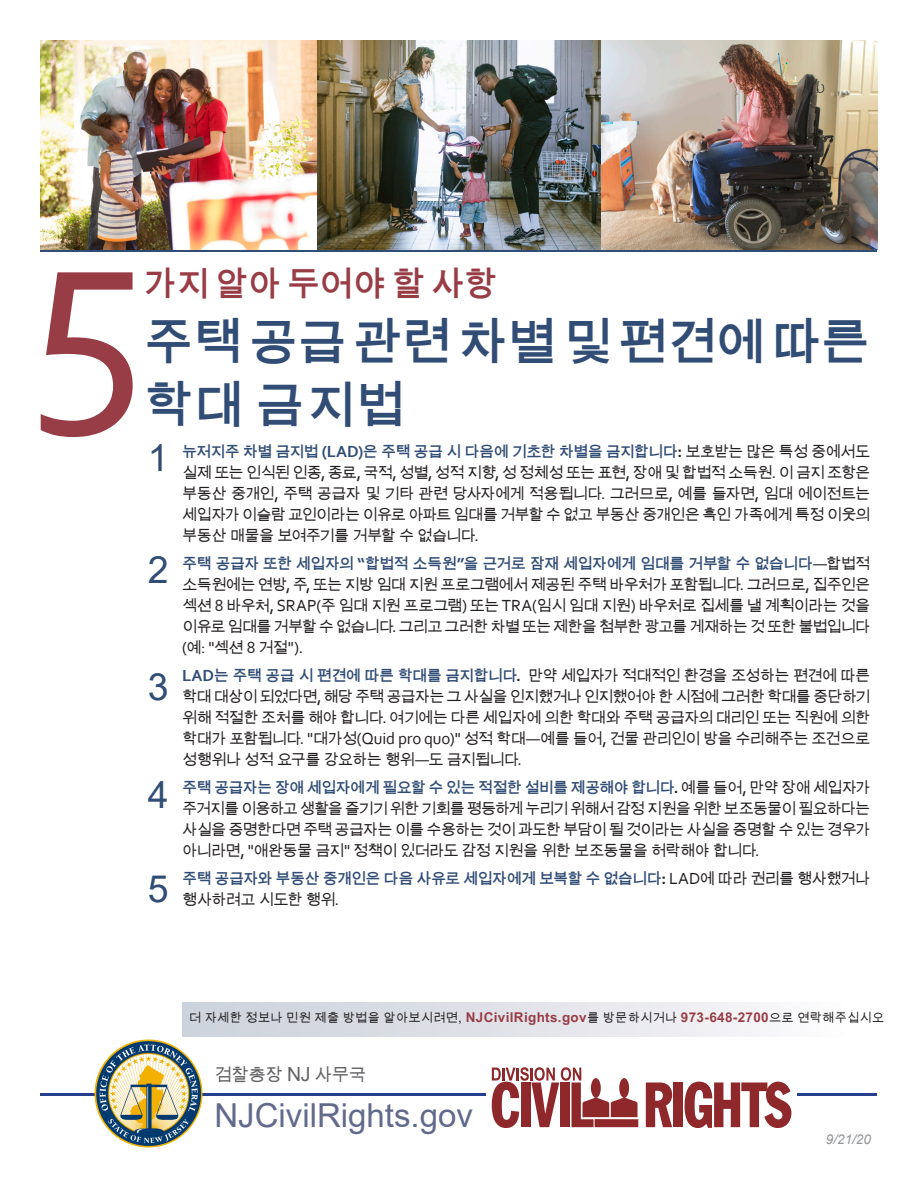
<style>
.page{position:relative;width:918px;height:1188px;background:#fff}
.page>*{position:absolute;margin:0;border:0;box-sizing:border-box;transform-origin:0 0}
.Burgundy_Header{font:247.5px "Corbel";color:#983d46}
.Blue_Header{font:700 49.95px/63px "Arial Unicode MS";color:#314d75}
.Blue_Numbers{font:37.5px "Arial";color:#314d75}
.Burgundy_Header-2{font:700 33.75px "Arial Unicode MS";letter-spacing:-.03em;color:#983d46}
.Footer_Blue{font:33px "Arial";color:#626a8c}
.Footer_Gray{font:17.55px "Arial Unicode MS";letter-spacing:-.03em;color:#636366}
.Body{font:16.8px "Corbel";color:#231f20}
.Body-2{font:15.15px/21.1px "Arial Unicode MS";letter-spacing:-.05em;color:#231f20;text-align:justify}
.Body-3{font:700 15.15px/21.1px "Arial Unicode MS";letter-spacing:-.045em;color:#314d75}
.t1{font:italic 13.5px "Arial";color:#939598}
.Footer_Stripe{font:12.15px "Arial Unicode MS";letter-spacing:.025em;color:#231f20}
.s1{font-weight:700;color:#314d75}
.s2{font-family:"Corbel";font-weight:700;font-size:16.8px;color:#314d75}
.s3{font-family:"Corbel";font-weight:700;font-size:16.8px}
.s4{font-family:"Corbel";font-size:16.8px}
.s5{font-family:"Arial Unicode MS";font-size:15.15px}
.s6{font-family:"Corbel";font-size:16.8px;color:#231f20}
.s7{font-family:"Corbel";font-weight:400;font-size:16.8px;color:#231f20}
.s8{font-weight:400;color:#231f20}
.s9{font-family:"Arial";font-size:13.5px}
.s10{font-weight:700;font-size:13.5px;color:#983d46}
.s11{font-family:"Arial";font-size:19.5px}
</style>
<div class="page">
<div style="left:182px;top:1002px;width:662px;height:34px;background:linear-gradient(to right,#cbcfda,#fbfafb)"></div>
<hr style="left:40px;top:1094px;width:838px;height:2px;background:#253f8e">
<div style="left:486px;top:1067px;width:310px;height:61px;background:#fff"></div>
<svg style="left:646px;top:1082px;width:26px;height:45px"></svg>
<div style="left:673px;top:1082px;width:10px;height:45px;background:#8f282b"></div>
<svg style="left:685px;top:1082px;width:106px;height:46px"></svg>
<svg style="left:492px;top:1067px;width:146px;height:61px"></svg>
<img style="left:94px;top:1040px;width:108px;height:108px;border-radius:54px">
<hr style="left:40px;top:250px;width:838px;height:2px;background:#314d75">
<img style="left:40px;top:40px;width:277px;height:210px">
<img style="left:601px;top:40px;width:277px;height:210px">
<img style="left:317px;top:40px;width:284px;height:210px">
<p class="Burgundy_Header" style="left:27px;top:152px;width:120px">5</p>
<p class="Burgundy_Header-2" style="left:143px;top:259px;width:356px">가지 알아 두어야 할 사항</p>
<p class="Blue_Header" style="left:144px;top:313px;width:728px">주택공급관련차별및편견에따른 학대 금지법</p>
<p class="Blue_Numbers" style="left:148px;top:432px;width:22px">1</p>
<p class="Blue_Numbers" style="left:148px;top:544px;width:22px">2</p>
<p class="Blue_Numbers" style="left:148px;top:661px;width:22px">3</p>
<p class="Blue_Numbers" style="left:148px;top:769px;width:22px">4</p>
<p class="Blue_Numbers" style="left:148px;top:863px;width:22px">5</p>
<p class="Body-2" style="left:182px;top:440px;width:690px"><span class="s1">뉴저지주 차별 금지법</span> <span class="s2">(LAD)</span><span class="s1">은 주택 공급 시 다음에 기초한 차별을 금지합니다</span><span class="s3">:</span> 보호받는 많은 특성 중에서도 실제 또는 인식된 인종<span class="s4">,</span> 종료<span class="s4">,</span> 국적<span class="s4">,</span> 성별<span class="s4">,</span> 성적 지향<span class="s4">,</span> 성 정체성 또는 표현<span class="s4">,</span> 장애 및 합법적 소득원<span class="s4">.</span> 이 금지 조항은 부동산 중개인<span class="s4">,</span> 주택 공급자 및 기타 관련 당사자에게 적용됩니다<span class="s4">.</span> 그러므로<span class="s4">,</span> 예를 들자면<span class="s4">,</span> 임대 에이전트는 세입자가 이슬람 교인이라는 이유로 아파트 임대를 거부할 수 없고 부동산 중개인은 흑인 가족에게 특정 이웃의 부동산 매물을 보여주기를 거부할 수 없습니다<span class="s4">.</span></p>
<p class="Body-2" style="left:182px;top:553px;width:690px"><span class="s1">주택 공급자 또한 세입자의</span> <span class="s2">“</span><span class="s1">합법적 소득원</span><span class="s2">”</span><span class="s1">을 근거로 잠재 세입자에게 임대를 거부할 수 없습니다</span><span class="s4">—</span>합법적 소득원에는 연방<span class="s4">,</span> 주<span class="s4">,</span> 또는 지방 임대 지원 프로그램에서 제공된 주택 바우처가 포함됩니다<span class="s4">.</span> 그러므로<span class="s4">,</span> 집주인은 섹션 <span class="s4">8</span> 바우처<span class="s4">, SRAP(</span>주 임대 지원 프로그램<span class="s4">)</span> 또는 <span class="s4">TRA(</span>임시 임대 지원<span class="s4">)</span> 바우처로 집세를 낼 계획이라는 것을 이유로 임대를 거부할 수 없습니다<span class="s4">.</span> 그리고 그러한 차별 또는 제한을 첨부한 광고를 게재하는 것 또한 불법입니다</p>
<p class="Body" style="left:182px;top:637px;width:123px">(<span class="s5">예</span>: "<span class="s5">섹션</span> 8 <span class="s5">거절</span>").</p>
<p class="Body-2" style="left:182px;top:665px;width:690px"><span class="s2">LAD</span><span class="s1">는 주택 공급 시 편견에 따른 학대를 금지합니다</span><span class="s3">.</span> 만약 세입자가 적대적인 환경을 조성하는 편견에 따른 학대 대상이 되었다면<span class="s4">,</span> 해당 주택 공급자는 그 사실을 인지했거나 인지했어야 한 시점에 그러한 학대를 중단하기 위해 적절한 조처를 해야 합니다<span class="s4">.</span> 여기에는 다른 세입자에 의한 학대와 주택 공급자의 대리인 또는 직원에 의한 학대가 포함됩니다<span class="s4">. "</span>대가성<span class="s4">(Quid pro quo)"</span> 성적 학대<span class="s4">—</span>예를 들어<span class="s4">,</span> 건물 관리인이 방을 수리해주는 조건으로 성행위나 성적 요구를 강요하는 행위<span class="s4">—</span>도 금지됩니다<span class="s4">.</span></p>
<p class="Body-2" style="left:182px;top:777px;width:690px"><span class="s1">주택 공급자는 장애 세입자에게 필요할 수 있는 적절한 설비를 제공해야 합니다</span><span class="s3">.</span> 예를 들어<span class="s4">,</span> 만약 장애 세입자가 주거지를 이용하고 생활을 즐기기 위한 기회를 평등하게 누리기 위해서 감정 지원을 위한 보조동물이 필요하다는 사실을 증명한다면 주택 공급자는 이를 수용하는 것이 과도한 부담이 될 것이라는 사실을 증명할 수 있는 경우가 아니라면<span class="s4">, "</span>애완동물 금지<span class="s4">"</span> 정책이 있더라도 감정 지원을 위한 보조동물을 허락해야 합니다<span class="s4">.</span></p>
<p class="Body-3" style="left:182px;top:869px;width:690px">주택 공급자와 부동산 중개인은 다음 사유로 세입자에게 보복할 수 없습니다<span class="s6">:</span> <span class="s7">LAD</span><span class="s8">에 따라 권리를 행사했거나 행사하려고 시도한 행위</span><span class="s7">.</span></p>
<p class="Footer_Stripe" style="left:189px;top:1009px;width:697px">더 자세한 정보나 민원 제출 방법을 알아보시려면<span class="s9">,</span> <span class="s10">NJCivilRights.gov</span>를 방문하시거나 <span class="s10">973-648-2700</span>으로 연락해주십시오</p>
<p class="Footer_Gray" style="left:214px;top:1062px;width:154px">검찰총장 <span class="s11">NJ</span> 사무국</p>
<p class="Footer_Blue" style="left:214px;top:1093px;width:260px">NJCivilRights.gov</p>
<p class="t1" style="left:826px;top:1130px;width:47px">9/21/20</p>
</div>
